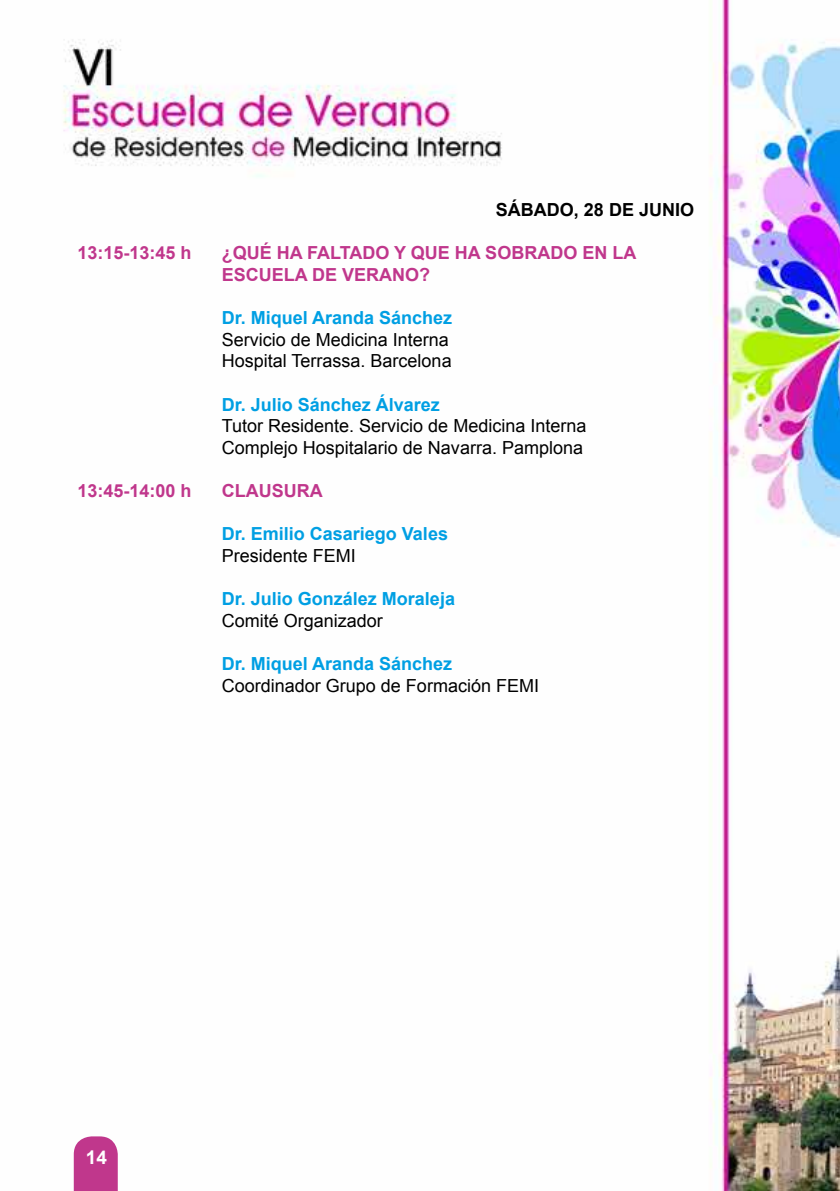
<style>
.page{position:relative;width:840px;height:1191px;background:#fff}
.page>*{position:absolute;margin:0;border:0;box-sizing:border-box;transform-origin:0 0}
.t1{font:700 19px "Arial";color:#fff}
.t2{font:18px/21.6px "Arial";color:#000}
.t3{font:700 18px "Arial";color:#009fe3}
.t4{font:700 18px/21.6px "Arial";color:#c0378c}
.t5{font:700 18px "Arial";color:#000}
</style>
<div class="page">
<img style="left:63px;top:0;width:776px;height:1191px">
<svg style="left:74px;top:1136px;width:44px;height:55px;background:#c44393"></svg>
<p class="t5" style="left:495px;top:198px;width:200px">SÁBADO, 28 DE JUNIO</p>
<p class="t4" style="left:77px;top:243px;width:116px">13:15-13:45 h</p>
<p class="t4" style="left:221px;top:243px;width:416px">¿QUÉ HA FALTADO Y QUE HA SOBRADO EN LA<br>ESCUELA DE VERANO?</p>
<p class="t3" style="left:221px;top:306px;width:232px">Dr. Miquel Aranda Sánchez</p>
<p class="t2" style="left:221px;top:329px;width:231px">Servicio de Medicina Interna<br>Hospital Terrassa. Barcelona</p>
<p class="t3" style="left:221px;top:392px;width:220px">Dr. Julio Sánchez Álvarez</p>
<p class="t2" style="left:221px;top:415px;width:366px">Tutor Residente. Servicio de Medicina Interna<br>Complejo Hospitalario de Navarra. Pamplona</p>
<p class="t4" style="left:77px;top:480px;width:116px">13:45-14:00 h</p>
<p class="t4" style="left:221px;top:480px;width:102px">CLAUSURA</p>
<p class="t3" style="left:221px;top:522px;width:228px">Dr. Emilio Casariego Vales</p>
<p class="t2" style="left:221px;top:545px;width:136px">Presidente FEMI</p>
<p class="t3" style="left:221px;top:587px;width:235px">Dr. Julio González Moraleja</p>
<p class="t2" style="left:221px;top:610px;width:163px">Comité Organizador</p>
<p class="t3" style="left:221px;top:652px;width:232px">Dr. Miquel Aranda Sánchez</p>
<p class="t2" style="left:221px;top:674px;width:319px">Coordinador Grupo de Formación FEMI</p>
<p class="t1" style="left:86px;top:1144px;width:23px">14</p>
</div>
